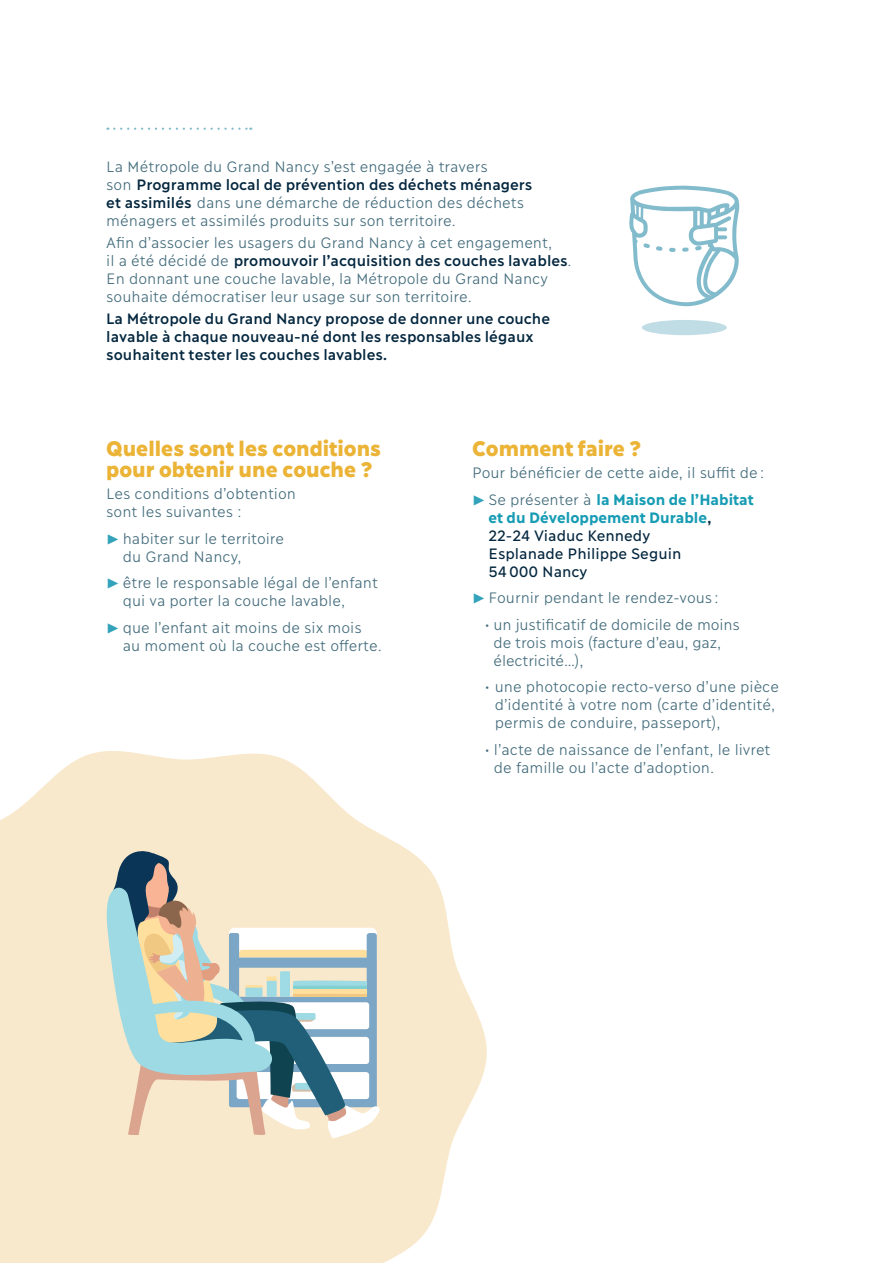
<style>
.page{position:relative;width:893px;height:1263px;background:#fff}
.page>*{position:absolute;margin:0;border:0;box-sizing:border-box;transform-origin:0 0}
.Intertitre{font:900 21px/21px "Ilisarniq";color:#ebb437}
.Texte_courant{font:300 15px/18px "Ilisarniq";color:#416a7a}
.Texte_courant-2{font:600 15px/18px "Ilisarniq";color:#04273f}
.Texte_courant-3{font:15px/18px "Ilisarniq";color:#04273f}
.s1{font-weight:600;color:#04273f}
.s2{font-family:"Zeal";font-weight:400;color:#32a3ba}
.s3{font-family:"Zeal";color:#32a3ba}
.s4{font-weight:300;color:#416a7a}
.s5{font-weight:700;color:#179cb4}
.s6{font-weight:600}
</style>
<div class="page">
<svg style="left:0;top:751px;width:487px;height:512px;fill:#f9e9cc"></svg>
<svg style="left:100px;top:844px;width:280px;height:295px;background:#ced1c4"></svg>
<svg style="left:629px;top:186px;width:110px;height:120px"></svg>
<div style="left:642px;top:320px;width:85px;height:15px;background:#c0dde5;border-radius:50%"></div>
<svg style="left:114px;top:128px;width:137px;height:2px"></svg>
<p class="Texte_courant" style="left:106px;top:156px;width:428px">La Métropole du Grand Nancy s’est engagée à travers<br>son <span class="s1">Programme local de prévention des déchets ménagers et assimilés</span> dans une démarche de réduction des déchets ménagers et assimilés produits sur son territoire.</p>
<p class="Texte_courant" style="left:106px;top:233px;width:467px">Afin d’associer les usagers du Grand Nancy à cet engagement,<br>il a été décidé de <span class="s1">promouvoir l’acquisition des couches lavables</span>.<br>En donnant une couche lavable, la Métropole du Grand Nancy souhaite démocratiser leur usage sur son territoire.</p>
<p class="Texte_courant-2" style="left:106px;top:309px;width:445px">La Métropole du Grand Nancy propose de donner une couche lavable à chaque nouveau-né dont les responsables légaux souhaitent tester les couches lavables.</p>
<p class="Intertitre" style="left:106px;top:437px;width:276px">Quelles sont les conditions pour obtenir une couche ?</p>
<p class="Texte_courant" style="left:106px;top:484px;width:191px">Les conditions d’obtention sont les suivantes :</p>
<p class="Texte_courant" style="left:123px;top:529px;width:163px;text-indent:-17px"><span class="s2">®</span> habiter sur le territoire du Grand Nancy,</p>
<p class="Texte_courant" style="left:123px;top:573px;width:257px;text-indent:-17px"><span class="s2">®</span> être le responsable légal de l’enfant qui va porter la couche lavable,</p>
<p class="Texte_courant" style="left:123px;top:618px;width:260px;text-indent:-17px"><span class="s2">®</span> que l’enfant ait moins de six mois au moment où la couche est offerte.</p>
<p class="Intertitre" style="left:472px;top:437px;width:171px">Comment faire ?</p>
<p class="Texte_courant" style="left:472px;top:463px;width:294px">Pour bénéficier de cette aide, il suffit de :</p>
<p class="Texte_courant-3" style="left:489px;top:490px;width:267px;text-indent:-17px"><span class="s3">®</span> <span class="s4">Se présenter à</span> <span class="s5">la Maison de l’Habitat et du Développement Durable</span><span class="s6">,<br></span>22-24 Viaduc Kennedy<br>Esplanade Philippe Seguin<br>54 000 Nancy</p>
<p class="Texte_courant" style="left:472px;top:588px;width:248px"><span class="s2">®</span> Fournir pendant le rendez-vous :</p>
<p class="Texte_courant" style="left:494px;top:615px;width:248px;text-indent:-9px">• un justificatif de domicile de moins de trois mois (facture d’eau, gaz, électricité…),</p>
<p class="Texte_courant" style="left:495px;top:677px;width:286px;text-indent:-10px">• une photocopie recto-verso d’une pièce d’identité à votre nom (carte d’identité, permis de conduire, passeport),</p>
<p class="Texte_courant" style="left:494px;top:740px;width:278px;text-indent:-9px">• l’acte de naissance de l’enfant, le livret de famille ou l’acte d’adoption.</p>
</div>
